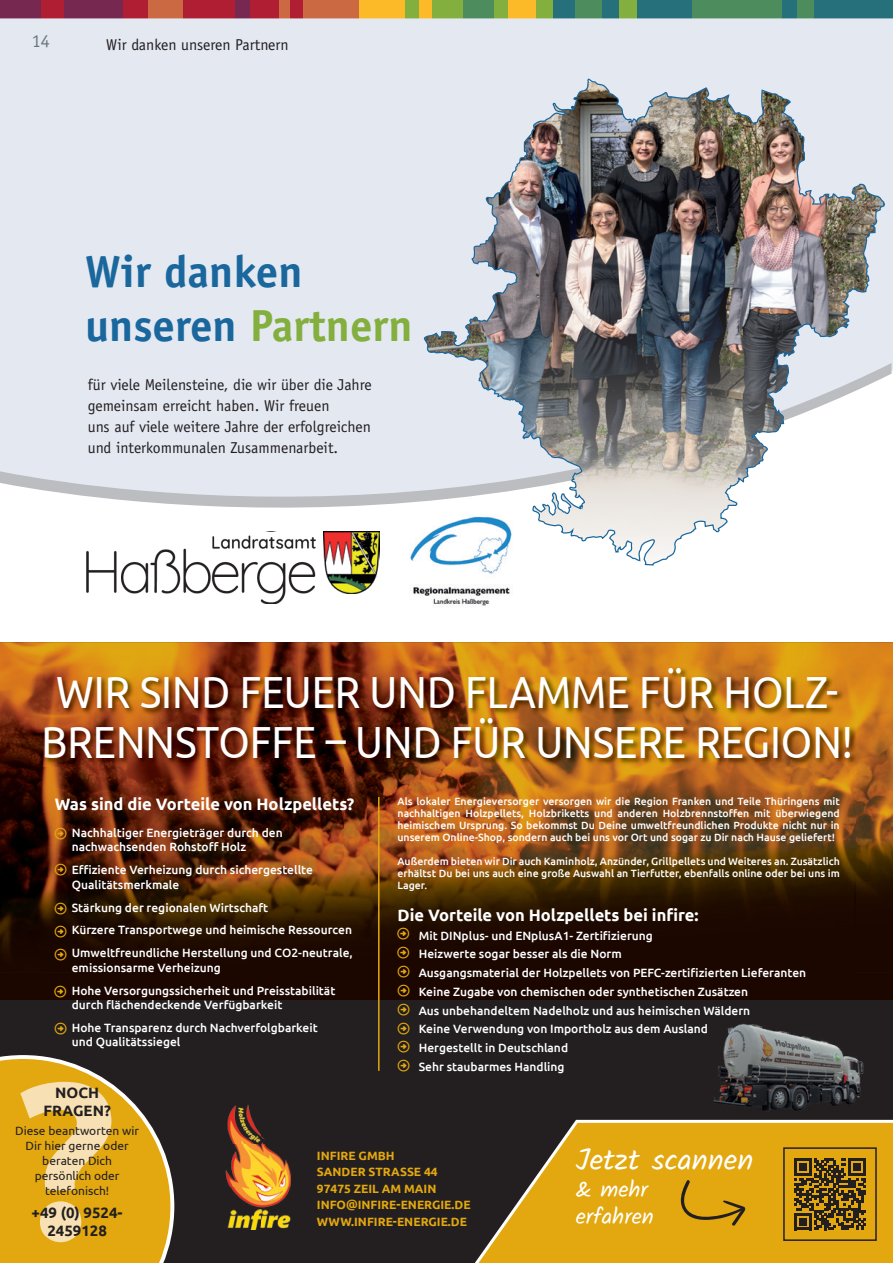
<style>
.page{position:relative;width:893px;height:1263px;background:#fff}
.page>*{position:absolute;margin:0;border:0;box-sizing:border-box;transform-origin:0 0}
.t1{font:45px/49.5px "Ubuntu";color:#fff;text-align:center;scale:.9 1}
.t2{font:700 45px/54px "Officina Sans";color:#1a679d}
.t3{font:30px "Kalam";color:#fff}
.t4{font:22.5px/27px "Kalam";color:#fff}
.t5{font:18px "Officina Sans";color:#6a757b}
.t6{font:700 16.5px "Ubuntu";color:#fff}
.t7{font:15.75px/21px "Officina Sans";color:#231f20}
.t8{font:700 15px/18px "Ubuntu";color:#231f20;text-align:center}
.t9{font:500 12px/18.8px "Ubuntu";color:#fff}
.t10{font:700 12px/16.5px "Ubuntu";color:#e3a80f}
.t11{font:12px/15px "Ubuntu";color:#231f20;text-align:center}
.t12{font:500 10.5px/12px "Ubuntu";color:#fff;text-align:justify}
.s1{color:#83af3f}
</style>
<div class="page">
<div style="left:0;top:0;width:41px;height:18px;background:#772850"></div>
<div style="left:41px;top:0;width:23px;height:18px;background:#b01e33"></div>
<div style="left:64px;top:0;width:59px;height:18px;background:#772850"></div>
<div style="left:123px;top:0;width:25px;height:18px;background:#b01e33"></div>
<div style="left:148px;top:0;width:36px;height:18px;background:#ca6942"></div>
<div style="left:184px;top:0;width:51px;height:18px;background:#b01e33"></div>
<div style="left:235px;top:0;width:15px;height:18px;background:#772850"></div>
<div style="left:250px;top:0;width:30px;height:18px;background:#b01e33"></div>
<div style="left:280px;top:0;width:11px;height:18px;background:#ca6942"></div>
<div style="left:291px;top:0;width:12px;height:18px;background:#b01e33"></div>
<div style="left:303px;top:0;width:56px;height:18px;background:#ca6942"></div>
<div style="left:359px;top:0;width:47px;height:18px;background:#fcb928"></div>
<div style="left:406px;top:0;width:13px;height:18px;background:#83af3f"></div>
<div style="left:419px;top:0;width:13px;height:18px;background:#fcb928"></div>
<div style="left:432px;top:0;width:31px;height:18px;background:#83af3f"></div>
<div style="left:463px;top:0;width:31px;height:18px;background:#4d8c5c"></div>
<div style="left:494px;top:0;width:14px;height:18px;background:#83af3f"></div>
<div style="left:508px;top:0;width:29px;height:18px;background:#fcb928"></div>
<div style="left:537px;top:0;width:16px;height:18px;background:#83af3f"></div>
<div style="left:553px;top:0;width:22px;height:18px;background:#25707a"></div>
<div style="left:575px;top:0;width:28px;height:18px;background:#4d8c5c"></div>
<div style="left:603px;top:0;width:17px;height:18px;background:#25707a"></div>
<div style="left:620px;top:0;width:17px;height:18px;background:#83af3f"></div>
<div style="left:637px;top:0;width:55px;height:18px;background:#25707a"></div>
<div style="left:692px;top:0;width:90px;height:18px;background:#4d8c5c"></div>
<div style="left:782px;top:0;width:15px;height:18px;background:#25707a"></div>
<div style="left:797px;top:0;width:17px;height:18px;background:#4d8c5c"></div>
<div style="left:814px;top:0;width:79px;height:18px;background:#25707a"></div>
<div style="left:0;top:18px;width:893px;height:356px;background:#e4e8f1"></div>
<svg style="left:0;top:363px;width:891px;height:145px;background:#e2e5ee"></svg>
<img style="left:422px;top:1px;width:464px;height:565px">
<div style="left:0;top:642px;width:893px;height:621px;background:#231f20"></div>
<div style="left:0;top:973px;width:893px;height:26px;background:#1b0700"></div>
<img style="left:0;top:642px;width:90px;height:331px">
<img style="left:90px;top:642px;width:803px;height:34px">
<img style="left:856px;top:676px;width:37px;height:297px">
<img style="left:90px;top:766px;width:766px;height:207px">
<img style="left:713px;top:1023px;width:151px;height:88px">
<img style="left:225px;top:1105px;width:66px;height:125px">
<hr style="left:378px;top:797px;width:2px;height:274px;background:#e3a80f">
<img style="left:43px;top:666px;width:815px;height:100px">
<svg style="left:475px;top:1119px;width:418px;height:144px;background:#c69518"></svg>
<svg style="left:680px;top:1179px;width:66px;height:47px;background:#c99611"></svg>
<svg style="left:794px;top:1158px;width:72px;height:72px"></svg>
<div style="left:783px;top:1147px;width:94px;height:94px;border:2px solid #231f20"></div>
<svg style="left:0;top:1055px;width:174px;height:208px;background:#cda236"></svg>
<img style="left:410px;top:514px;width:103px;height:92px">
<svg style="left:86px;top:531px;width:294px;height:73px"></svg>
<div style="left:323px;top:532px;width:68px;height:64px;background:#fff"></div>
<img style="left:323px;top:532px;width:56px;height:61px">
<svg style="left:55px;top:827px;width:12px;height:12px"></svg>
<svg style="left:55px;top:863px;width:12px;height:12px"></svg>
<svg style="left:55px;top:902px;width:12px;height:12px"></svg>
<svg style="left:55px;top:925px;width:12px;height:12px"></svg>
<svg style="left:55px;top:949px;width:12px;height:11px"></svg>
<svg style="left:397px;top:928px;width:12px;height:12px"></svg>
<svg style="left:397px;top:947px;width:12px;height:11px"></svg>
<svg style="left:398px;top:966px;width:11px;height:7px"></svg>
<h3 class="t5" style="left:32px;top:30px;width:20px">14</h3>
<h3 class="t7" style="left:106px;top:34px;width:184px">Wir danken unseren Partnern</h3>
<h1 class="t2" style="left:85px;top:244px;width:329px">Wir danken unseren <span class="s1">Partnern</span></h1>
<h3 class="t7" style="left:88px;top:374px;width:285px">für viele Meilensteine, die wir über die Jahre gemeinsam erreicht haben. Wir freuen<br>uns auf viele weitere Jahre der erfolgreichen und interkommunalen Zusammenarbeit.</h3>
<h1 class="t1" style="left:41px;top:666px;width:903px">WIR SIND FEUER UND FLAMME FÜR HOLZ-<br>BRENNSTOFFE – UND FÜR UNSERE REGION!</h1>
<h3 class="t6" style="left:55px;top:794px;width:301px">Was sind die Vorteile von Holzpellets?</h3>
<p class="t9" style="left:72px;top:825px;width:212px;line-height:14.4px">Nachhaltiger Energieträger durch den nachwachsenden Rohstoff Holz</p>
<p class="t9" style="left:72px;top:862px;width:243px;line-height:14.4px">Effiziente Verheizung durch sichergestellte<br>Qualitätsmerkmale</p>
<p class="t9" style="left:72px;top:895px;width:282px;line-height:23px">Stärkung der regionalen Wirtschaft<br>Kürzere Transportwege und heimische Ressourcen<br>Umweltfreundliche Herstellung und CO2-neutrale,</p>
<p class="t9" style="left:72px;top:955px;width:265px;line-height:23px">emissionsarme Verheizung<br>Hohe Versorgungssicherheit und Preisstabilität</p>
<p class="t9" style="left:72px;top:993px;width:247px;line-height:23px">durch flächendeckende Verfügbarkeit<br>Hohe Transparenz durch Nachverfolgbarkeit</p>
<p class="t9" style="left:72px;top:1032px;width:110px">und Qualitätssiegel</p>
<p class="t12" style="left:397px;top:795px;width:444px">Als lokaler Energieversorger versorgen wir die Region Franken und Teile Thüringens mit nachhaltigen Holzpellets, Holzbriketts und anderen Holzbrennstoffen mit überwiegend heimischem Ursprung. So bekommst Du Deine umweltfreundlichen Produkte nicht nur in unserem Online-Shop, sondern auch bei uns vor Ort und sogar zu Dir nach Hause geliefert!</p>
<p class="t12" style="left:397px;top:855px;width:444px">Außerdem bieten wir Dir auch Kaminholz, Anzünder, Grillpellets und Weiteres an. Zusätzlich erhältst Du bei uns auch eine große Auswahl an Tierfutter, ebenfalls online oder bei uns im Lager.</p>
<h3 class="t6" style="left:397px;top:905px;width:303px">Die Vorteile von Holzpellets bei infire:</h3>
<p class="t9" style="left:419px;top:925px;width:389px">Mit DINplus- und ENplusA1- Zertifizierung<br>Heizwerte sogar besser als die Norm<br>Ausgangsmaterial der Holzpellets von PEFC-zertifizierten Lieferanten Keine Zugabe von chemischen oder synthetischen Zusätzen<br>Aus unbehandeltem Nadelholz und aus heimischen Wäldern<br>Keine Verwendung von Importholz aus dem Ausland<br>Hergestellt in Deutschland<br>Sehr staubarmes Handling</p>
<p class="t8" style="left:44px;top:1083px;width:69px">NOCH<br>FRAGEN?</p>
<p class="t11" style="left:15px;top:1123px;width:125px">Diese beantworten wir<br>Dir hier gerne oder beraten Dich persönlich oder telefonisch!</p>
<p class="t8" style="left:32px;top:1203px;width:93px">+49 (0) 9524-<br>2459128</p>
<p class="t10" style="left:317px;top:1147px;width:155px">INFIRE GMBH<br>SANDER STRASSE 44<br>97475 ZEIL AM MAIN<br>INFO@INFIRE-ENERGIE.DE<br>WWW.INFIRE-ENERGIE.DE</p>
<h2 class="t3" style="left:576px;top:1139px;width:179px">Jetzt scannen</h2>
<h3 class="t4" style="left:576px;top:1177px;width:80px">&amp; mehr erfahren</h3>
</div>
